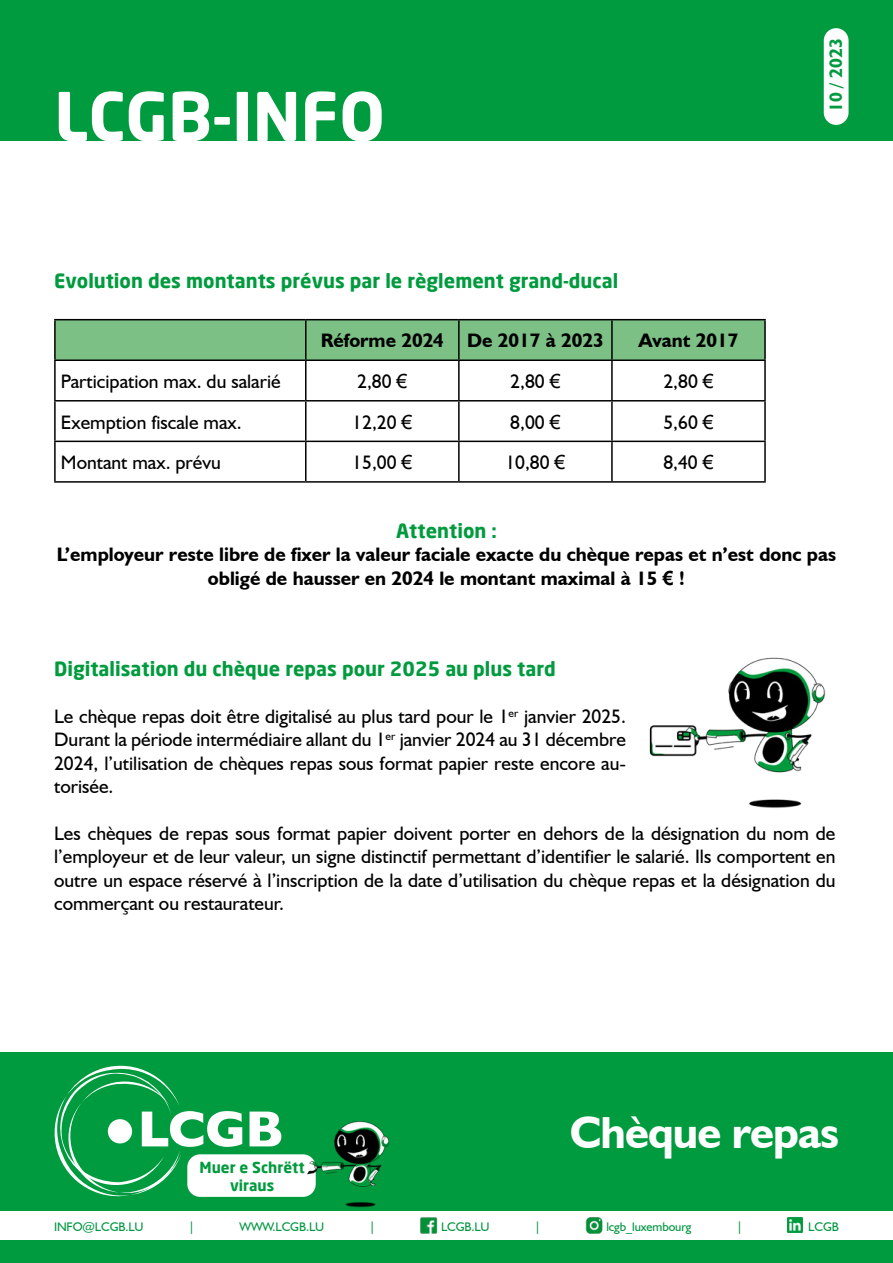
<style>
.page{position:relative;width:893px;height:1263px;background:#fff}
.page>*{position:absolute;margin:0;border:0;box-sizing:border-box;transform-origin:0 0}
.t1{font:700 66px "Neo Sans";color:#fff}
.t2{font:700 45px "Humanist 521 BT";letter-spacing:-.02em;color:#fff}
.t3{font:19.5px/23.4px "Humanist 521 BT";color:#000;text-align:justify}
.t4{font:700 19.5px/23.4px "Humanist 521 BT";color:#000;text-align:center}
.t5{font:700 19.5px "Neo Sans";color:#009b3e}
.t6{font:700 18px "Humanist 521 BT";color:#009b3e}
.t7{font:700 15px/18px "Neo Sans";color:#009b3e;text-align:center}
.t8{font:12.45px "Humanist 521 BT";letter-spacing:-.01em;color:#009641}
.s1{font-family:"Arial"}
</style>
<div class="page">
<div style="left:0;top:1052px;width:893px;height:211px;background:#009b3e"></div>
<div style="left:0;top:0;width:893px;height:140px;background:#009b3e"></div>
<div style="left:824px;top:28px;width:24px;height:97px;background:#fff;border-radius:12px"></div>
<svg style="left:54px;top:1065px;width:188px;height:132px"></svg>
<svg style="left:250px;top:1111px;width:31px;height:35px"></svg>
<div style="left:187px;top:1154px;width:129px;height:43px;background:#fff;border-radius:13px"></div>
<img style="left:302px;top:1121px;width:87px;height:87px">
<div style="left:56px;top:320px;width:708px;height:39px;background:#7cc085"></div>
<hr style="left:54px;top:319px;width:252px;height:1px;background:#000">
<hr style="left:54px;top:320px;width:2px;height:39px;background:#000">
<hr style="left:306px;top:319px;width:153px;height:1px;background:#000">
<hr style="left:305px;top:320px;width:2px;height:39px;background:#000">
<hr style="left:459px;top:319px;width:153px;height:1px;background:#000">
<hr style="left:458px;top:320px;width:2px;height:39px;background:#000">
<hr style="left:612px;top:319px;width:154px;height:1px;background:#000">
<hr style="left:611px;top:320px;width:2px;height:39px;background:#000">
<hr style="left:764px;top:320px;width:2px;height:39px;background:#000">
<hr style="left:54px;top:359px;width:252px;height:2px;background:#000">
<hr style="left:54px;top:361px;width:2px;height:39px;background:#000">
<hr style="left:306px;top:359px;width:153px;height:2px;background:#000">
<hr style="left:305px;top:361px;width:2px;height:39px;background:#000">
<hr style="left:459px;top:359px;width:153px;height:2px;background:#000">
<hr style="left:458px;top:361px;width:2px;height:39px;background:#000">
<hr style="left:612px;top:359px;width:154px;height:2px;background:#000">
<hr style="left:611px;top:361px;width:2px;height:39px;background:#000">
<hr style="left:764px;top:361px;width:2px;height:39px;background:#000">
<hr style="left:54px;top:400px;width:252px;height:1px;background:#000">
<hr style="left:54px;top:401px;width:2px;height:40px;background:#000">
<hr style="left:306px;top:400px;width:153px;height:1px;background:#000">
<hr style="left:305px;top:401px;width:2px;height:40px;background:#000">
<hr style="left:459px;top:400px;width:153px;height:1px;background:#000">
<hr style="left:458px;top:401px;width:2px;height:40px;background:#000">
<hr style="left:612px;top:400px;width:154px;height:1px;background:#000">
<hr style="left:611px;top:401px;width:2px;height:40px;background:#000">
<hr style="left:764px;top:401px;width:2px;height:40px;background:#000">
<hr style="left:54px;top:441px;width:252px;height:1px;background:#000">
<hr style="left:54px;top:442px;width:2px;height:39px;background:#000">
<hr style="left:306px;top:441px;width:153px;height:1px;background:#000">
<hr style="left:305px;top:442px;width:2px;height:39px;background:#000">
<hr style="left:459px;top:441px;width:153px;height:1px;background:#000">
<hr style="left:458px;top:442px;width:2px;height:39px;background:#000">
<hr style="left:612px;top:441px;width:154px;height:1px;background:#000">
<hr style="left:611px;top:442px;width:2px;height:39px;background:#000">
<hr style="left:764px;top:442px;width:2px;height:39px;background:#000">
<hr style="left:54px;top:481px;width:252px;height:2px;background:#000">
<hr style="left:306px;top:481px;width:153px;height:2px;background:#000">
<hr style="left:459px;top:481px;width:153px;height:2px;background:#000">
<hr style="left:612px;top:481px;width:154px;height:2px;background:#000">
<img style="left:649px;top:657px;width:177px;height:151px">
<div style="left:0;top:1211px;width:893px;height:28px;background:#fff"></div>
<img style="left:420px;top:1217px;width:18px;height:17px">
<img style="left:586px;top:1217px;width:17px;height:17px">
<img style="left:788px;top:1217px;width:15px;height:16px">
<h1 class="t1" style="left:54px;top:74px;width:332px">LCGB-INFO</h1>
<p class="t5" style="left:54px;top:268px;width:566px">Evolution des montants prévus par le règlement grand-ducal</p>
<p class="t4" style="left:321px;top:329px;width:284px">Réforme 2024 De 2017 à 2023</p>
<p class="t4" style="left:639px;top:329px;width:101px">Avant 2017</p>
<p class="t3" style="left:61px;top:369px;width:221px">Participation max. du salarié</p>
<p class="t3" style="left:357px;top:369px;width:52px">2,80 <span class="s1">€</span></p>
<p class="t3" style="left:510px;top:369px;width:52px">2,80 <span class="s1">€</span></p>
<p class="t3" style="left:663px;top:369px;width:52px">2,80 <span class="s1">€</span></p>
<p class="t3" style="left:61px;top:410px;width:182px">Exemption fiscale max.</p>
<p class="t3" style="left:352px;top:410px;width:62px">12,20 <span class="s1">€</span></p>
<p class="t3" style="left:510px;top:410px;width:52px">8,00 <span class="s1">€</span></p>
<p class="t3" style="left:663px;top:410px;width:52px">5,60 <span class="s1">€</span></p>
<p class="t3" style="left:61px;top:450px;width:161px">Montant max. prévu</p>
<p class="t3" style="left:352px;top:450px;width:62px">15,00 <span class="s1">€</span></p>
<p class="t3" style="left:505px;top:450px;width:62px">10,80 <span class="s1">€</span></p>
<p class="t3" style="left:663px;top:450px;width:52px">8,40 <span class="s1">€</span></p>
<p class="t6" style="left:825px;top:112px;width:75px;rotate:-90deg">10 / 2023</p>
<p class="t5" style="left:396px;top:518px;width:102px">Attention :</p>
<p class="t4" style="left:57px;top:543px;width:781px">L’employeur reste libre de fixer la valeur faciale exacte du chèque repas et n’est donc pas obligé de hausser en 2024 le montant maximal à 15 <span class="s1">€</span> !</p>
<p class="t5" style="left:54px;top:656px;width:503px">Digitalisation du chèque repas pour 2025 au plus tard</p>
<p class="t3" style="left:54px;top:704px;width:573px">Le chèque repas doit être digitalisé au plus tard pour le 1<sup>er</sup> janvier 2025.<br>Durant la période intermédiaire allant du 1<sup>er</sup> janvier 2024 au 31 décembre 2024, l’utilisation de chèques repas sous format papier reste encore au&shy;torisée.</p>
<p class="t3" style="left:54px;top:821px;width:783px">Les chèques de repas sous format papier doivent porter en dehors de la désignation du nom de l’employeur et de leur valeur, un signe distinctif permettant d’identifier le salarié. Ils comportent en outre un espace réservé à l’inscription de la date d’utilisation du chèque repas et la désignation du commerçant ou restaurateur.</p>
<p class="t7" style="left:199px;top:1157px;width:107px">Muer e Schrëtt viraus</p>
<h2 class="t2" style="left:570px;top:1104px;width:270px">Chèque repas</h2>
<p class="t8" style="left:54px;top:1218px;width:91px">INFO@LCGB.LU</p>
<p class="t8" style="left:188px;top:1218px;width:8px">|</p>
<p class="t8" style="left:240px;top:1218px;width:86px">WWW.LCGB.LU</p>
<p class="t8" style="left:369px;top:1218px;width:8px">|</p>
<p class="t8" style="left:441px;top:1218px;width:50px">LCGB.LU</p>
<p class="t8" style="left:534px;top:1218px;width:8px">|</p>
<p class="t8" style="left:606px;top:1218px;width:87px">lcgb_luxembourg</p>
<p class="t8" style="left:736px;top:1218px;width:8px">|</p>
<p class="t8" style="left:808px;top:1218px;width:32px">LCGB</p>
</div>
